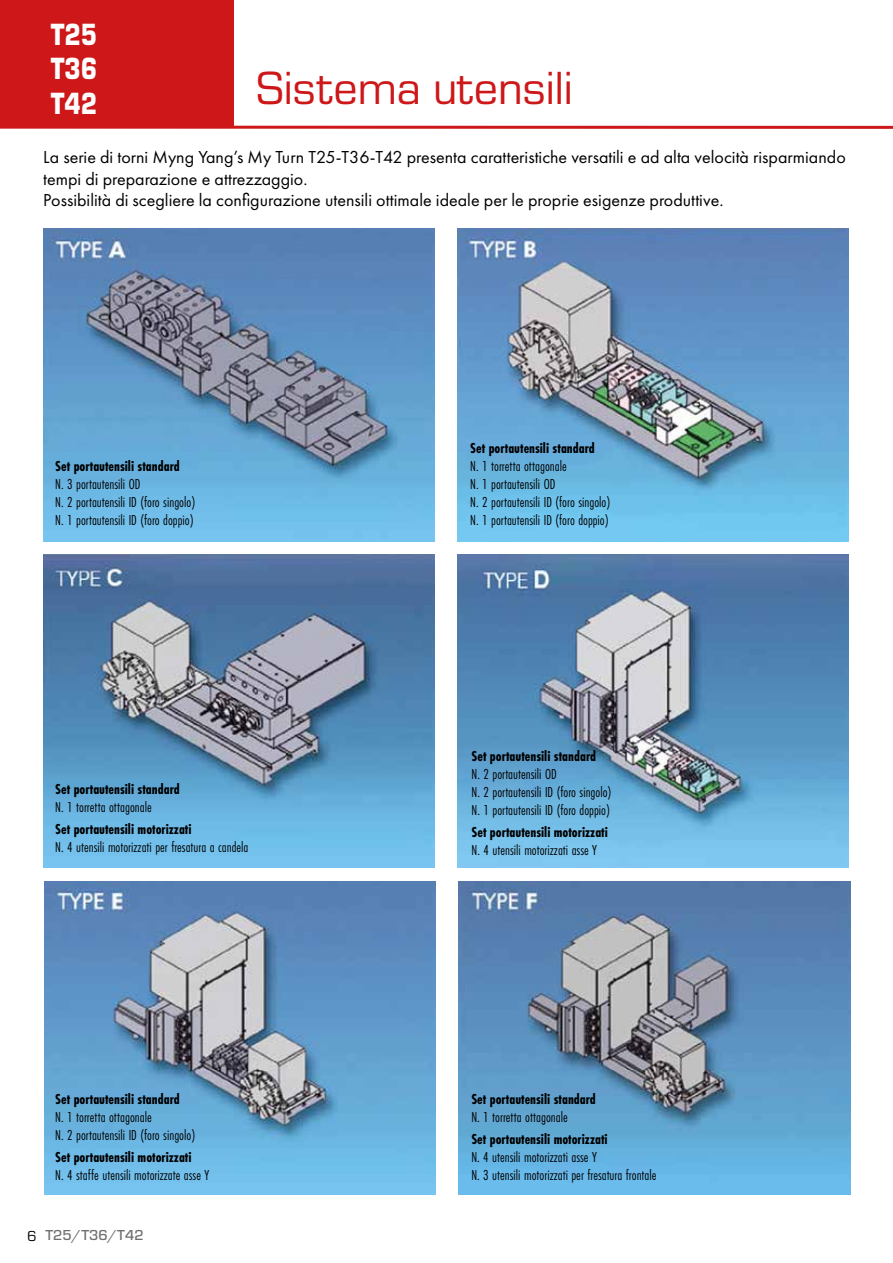
<style>
.page{position:relative;width:893px;height:1263px;background:#fff}
.page>*{position:absolute;margin:0;border:0;box-sizing:border-box;transform-origin:0 0}
.t1{font:48.3px "Eurostile";color:#cd1719}
.t2{font:900 31.8px/34.5px "Eurostile";color:#fff;text-align:justify;scale:.8 1}
.t3{font:18px/21.6px "Futura PT";color:#000}
.t4{font:15px/18px "Futura PT Cond";color:#000}
.t5{font:700 15px "Futura PT Cond";color:#000}
.t6{font:500 15px "Eurostile";color:#706f6f}
.s1{font-weight:400;color:#000}
</style>
<div class="page">
<div style="left:0;top:0;width:234px;height:128px;background:#cd1719"></div>
<hr style="left:0;top:126px;width:893px;height:3px;background:#cd1719">
<img style="left:44px;top:228px;width:391px;height:313px">
<img style="left:44px;top:555px;width:391px;height:313px">
<img style="left:44px;top:881px;width:391px;height:313px">
<img style="left:459px;top:881px;width:391px;height:313px">
<img style="left:457px;top:555px;width:391px;height:313px">
<img style="left:457px;top:228px;width:391px;height:313px">
<h2 class="t2" style="left:51px;top:15px;width:60px">T25<br>T36<br>T42</h2>
<h1 class="t1" style="left:256px;top:56px;width:318px">Sistema utensili</h1>
<p class="t3" style="left:43px;top:146px;width:804px">La serie di torni Myng Yang’s My Turn T25-T36-T42 presenta caratteristiche versatili e ad alta velocità risparmiando tempi di preparazione e attrezzaggio.<br>Possibilità di scegliere la configurazione utensili ottimale ideale per le proprie esigenze produttive.</p>
<p class="t5" style="left:55px;top:457px;width:126px">Set portautensili standard</p>
<p class="t4" style="left:55px;top:475px;width:141px">N. 3 portautensili OD<br>N. 2 portautensili ID (foro singolo)<br>N. 1 portautensili ID (foro doppio)</p>
<p class="t5" style="left:55px;top:780px;width:126px">Set portautensili standard</p>
<p class="t4" style="left:55px;top:798px;width:98px">N. 1 torretta ottagonale</p>
<p class="t5" style="left:55px;top:820px;width:138px">Set portautensili motorizzati</p>
<p class="t4" style="left:55px;top:838px;width:195px">N. 4 utensili motorizzati per fresatura a candela</p>
<p class="t5" style="left:55px;top:1090px;width:126px">Set portautensili standard</p>
<p class="t4" style="left:55px;top:1108px;width:141px">N. 1 torretta ottagonale<br>N. 2 portautensili ID (foro singolo)</p>
<p class="t5" style="left:55px;top:1148px;width:138px">Set portautensili motorizzati</p>
<p class="t4" style="left:55px;top:1166px;width:155px">N. 4 staffe utensili motorizzate asse Y</p>
<p class="t6" style="left:28px;top:1225px;width:118px"><span class="s1">6</span> T25/T36/T42</p>
<p class="t5" style="left:470px;top:440px;width:126px">Set portautensili standard</p>
<p class="t4" style="left:470px;top:457px;width:141px">N. 1 torretta ottagonale<br>N. 1 portautensili OD<br>N. 2 portautensili ID (foro singolo)<br>N. 1 portautensili ID (foro doppio)</p>
<p class="t5" style="left:472px;top:747px;width:126px">Set portautensili standard</p>
<p class="t4" style="left:472px;top:765px;width:141px">N. 2 portautensili OD<br>N. 2 portautensili ID (foro singolo)<br>N. 1 portautensili ID (foro doppio)</p>
<p class="t5" style="left:472px;top:824px;width:138px">Set portautensili motorizzati</p>
<p class="t4" style="left:472px;top:841px;width:127px">N. 4 utensili motorizzati asse Y</p>
<p class="t5" style="left:471px;top:1090px;width:126px">Set portautensili standard</p>
<p class="t4" style="left:471px;top:1108px;width:98px">N. 1 torretta ottagonale</p>
<p class="t5" style="left:471px;top:1130px;width:138px">Set portautensili motorizzati</p>
<p class="t4" style="left:471px;top:1148px;width:187px">N. 4 utensili motorizzati asse Y<br>N. 3 utensili motorizzati per fresatura frontale</p>
</div>
